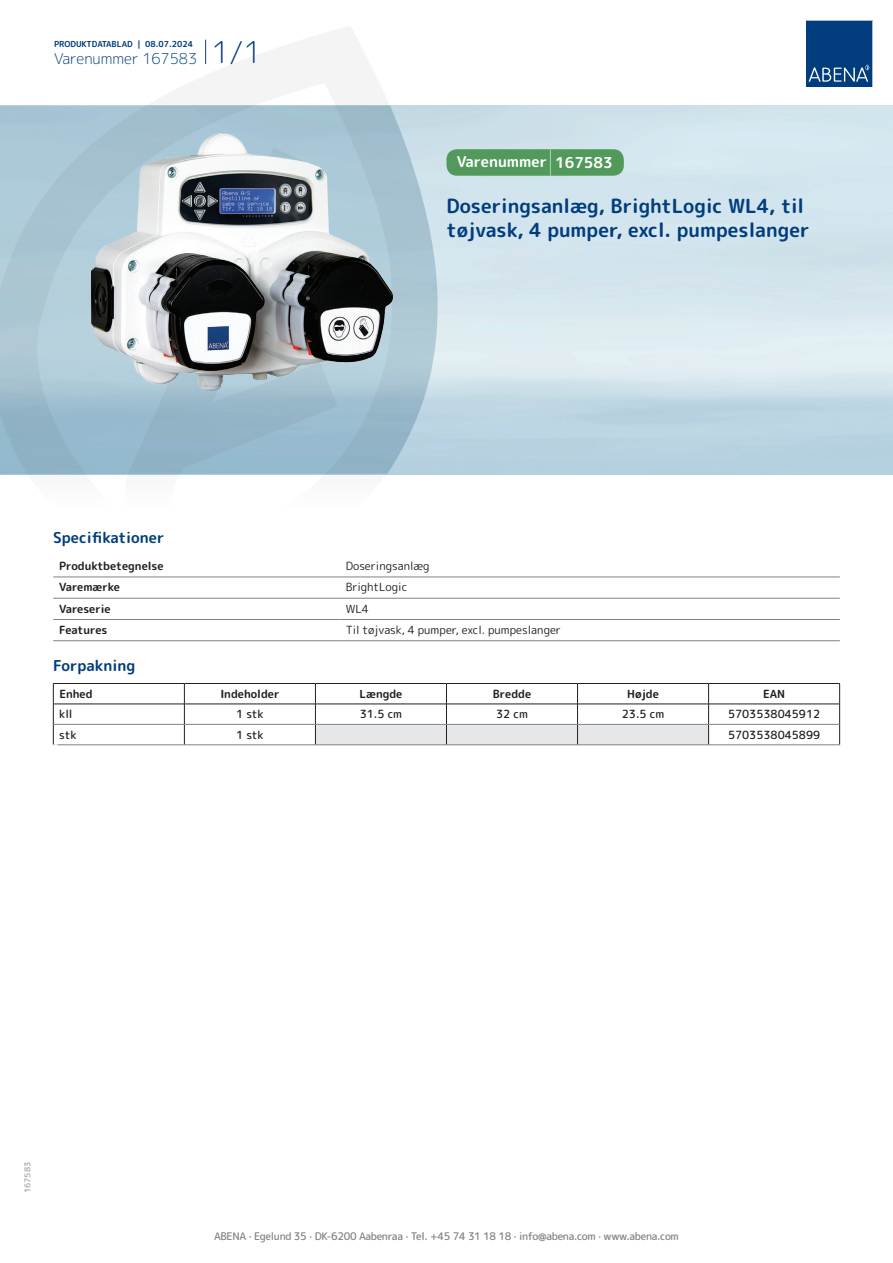
<style>
.page{position:relative;width:893px;height:1263px;background:#fff}
.page>*{position:absolute;margin:0;border:0;box-sizing:border-box;transform-origin:0 0}
.t1{font:700 19.5px/24px "Rounded Mplus 1 c";color:#013d7d}
.t2{font:700 15px "Rounded Mplus 1 c";color:#013d7d}
.t3{font:300 15px "Rounded Mplus 1 c";color:#013d7d}
.t4{font:700 15px "Rounded Mplus 1 c";color:#fff}
.t5{font:700 11.25px "Rounded Mplus 1 c";color:#231f20}
.t6{font:11.25px "Rounded Mplus 1 c";color:#231f20}
.t7{font:500 11.25px "Rounded Mplus 1 c";color:#231f20}
.t8{font:500 10.5px "Rounded Mplus 1 c";letter-spacing:-.03em;color:#808285}
.t9{font:700 10.5px "Rounded Mplus 1 c";color:#fff}
.t10{font:700 8.25px "Rounded Mplus 1 c";color:#013d7d}
.t11{font:700 8.25px "Rounded Mplus 1 c";color:#b2b3b7}
.s1{font-size:30px}
.s2{font-size:25.5px}
</style>
<div class="page">
<svg style="left:0;top:26px;width:439px;height:572px"></svg>
<svg style="left:0;top:106px;width:438px;height:368px;background:#a1c0d0"></svg>
<svg style="left:205px;top:40px;width:1px;height:24px"></svg>
<svg style="left:806px;top:20px;width:67px;height:67px;background:#144b86"></svg>
<img style="left:62px;top:127px;width:354px;height:275px">
<hr style="left:53px;top:577px;width:287px;height:1px;background:#808285">
<hr style="left:340px;top:577px;width:500px;height:1px;background:#808285">
<hr style="left:53px;top:598px;width:287px;height:1px;background:#808285">
<hr style="left:340px;top:598px;width:500px;height:1px;background:#808285">
<hr style="left:53px;top:619px;width:287px;height:1px;background:#808285">
<hr style="left:340px;top:619px;width:500px;height:1px;background:#808285">
<hr style="left:53px;top:640px;width:287px;height:1px;background:#808285">
<hr style="left:340px;top:640px;width:500px;height:1px;background:#808285">
<hr style="left:53px;top:683px;width:131px;height:1px;background:#231f20">
<hr style="left:184px;top:683px;width:131px;height:1px;background:#231f20">
<hr style="left:315px;top:683px;width:131px;height:1px;background:#231f20">
<hr style="left:446px;top:683px;width:131px;height:1px;background:#231f20">
<hr style="left:577px;top:683px;width:132px;height:1px;background:#231f20">
<hr style="left:709px;top:683px;width:131px;height:1px;background:#231f20">
<hr style="left:53px;top:704px;width:131px;height:1px;background:#231f20">
<hr style="left:184px;top:704px;width:131px;height:1px;background:#231f20">
<hr style="left:709px;top:704px;width:131px;height:1px;background:#231f20">
<svg style="left:53px;top:684px;width:1px;height:60px"></svg>
<svg style="left:184px;top:684px;width:1px;height:60px"></svg>
<svg style="left:315px;top:684px;width:394px;height:60px"></svg>
<svg style="left:839px;top:684px;width:1px;height:60px"></svg>
<hr style="left:54px;top:724px;width:130px;height:1px;background:#808285">
<hr style="left:184px;top:724px;width:131px;height:1px;background:#808285">
<hr style="left:315px;top:724px;width:131px;height:1px;background:#808285">
<hr style="left:446px;top:724px;width:131px;height:1px;background:#808285">
<hr style="left:577px;top:724px;width:132px;height:1px;background:#808285">
<hr style="left:709px;top:724px;width:130px;height:1px;background:#808285">
<hr style="left:53px;top:744px;width:131px;height:1px;background:#808285">
<hr style="left:184px;top:744px;width:131px;height:1px;background:#808285">
<hr style="left:315px;top:744px;width:131px;height:1px;background:#808285">
<hr style="left:446px;top:744px;width:131px;height:1px;background:#808285">
<hr style="left:577px;top:744px;width:132px;height:1px;background:#808285">
<hr style="left:709px;top:744px;width:131px;height:1px;background:#808285">
<div style="left:446px;top:149px;width:178px;height:27px;background:#52995c;border-radius:10px"></div>
<p class="t10" style="left:54px;top:38px;width:141px">PRODUKTDATABLAD | 08.07.2024</p>
<h2 class="t3" style="left:54px;top:48px;width:209px">Varenummer 167583 <span class="s1">1/1</span></h2>
<h2 class="t4" style="left:457px;top:151px;width:157px">Varenummer <span class="s2">|</span> 167583</h2>
<h1 class="t1" style="left:446px;top:194px;width:364px">Doseringsanlæg, BrightLogic WL4, til tøjvask, 4 pumper, excl. pumpeslanger</h1>
<h2 class="t2" style="left:53px;top:527px;width:113px">Specifikationer</h2>
<p class="t5" style="left:59px;top:558px;width:106px">Produktbetegnelse</p>
<p class="t6" style="left:346px;top:558px;width:85px">Doseringsanlæg</p>
<p class="t5" style="left:59px;top:579px;width:62px">Varemærke</p>
<p class="t6" style="left:346px;top:579px;width:63px">BrightLogic</p>
<p class="t5" style="left:59px;top:600px;width:53px">Vareserie</p>
<p class="t6" style="left:346px;top:600px;width:25px">WL4</p>
<p class="t5" style="left:59px;top:622px;width:50px">Features</p>
<p class="t6" style="left:346px;top:622px;width:217px">Til tøjvask, 4 pumper, excl. pumpeslanger</p>
<h2 class="t2" style="left:53px;top:655px;width:84px">Forpakning</h2>
<p class="t5" style="left:59px;top:686px;width:35px">Enhed</p>
<p class="t5" style="left:220px;top:686px;width:61px">Indeholder</p>
<p class="t5" style="left:359px;top:686px;width:44px">Længde</p>
<p class="t5" style="left:493px;top:686px;width:40px">Bredde</p>
<p class="t5" style="left:627px;top:686px;width:33px">Højde</p>
<p class="t5" style="left:763px;top:686px;width:24px">EAN</p>
<p class="t7" style="left:59px;top:706px;width:15px">kll</p>
<p class="t7" style="left:236px;top:706px;width:29px">1 stk</p>
<p class="t7" style="left:360px;top:706px;width:44px">31.5 cm</p>
<p class="t7" style="left:496px;top:706px;width:33px">32 cm</p>
<p class="t7" style="left:622px;top:706px;width:44px">23.5 cm</p>
<p class="t7" style="left:728px;top:706px;width:94px">5703538045912</p>
<p class="t7" style="left:59px;top:727px;width:19px">stk</p>
<p class="t7" style="left:236px;top:727px;width:29px">1 stk</p>
<p class="t7" style="left:728px;top:727px;width:94px">5703538045899</p>
<p class="t9" style="left:53px;top:740px;width:7px">*</p>
<p class="t11" style="left:22px;top:1193px;width:33px;rotate:-90deg">167583</p>
<p class="t8" style="left:214px;top:1229px;width:466px">ABENA · Egelund 35 · DK-6200 Aabenraa · Tel. +45 74 31 18 18 · info@abena.com · www.abena.com</p>
</div>
